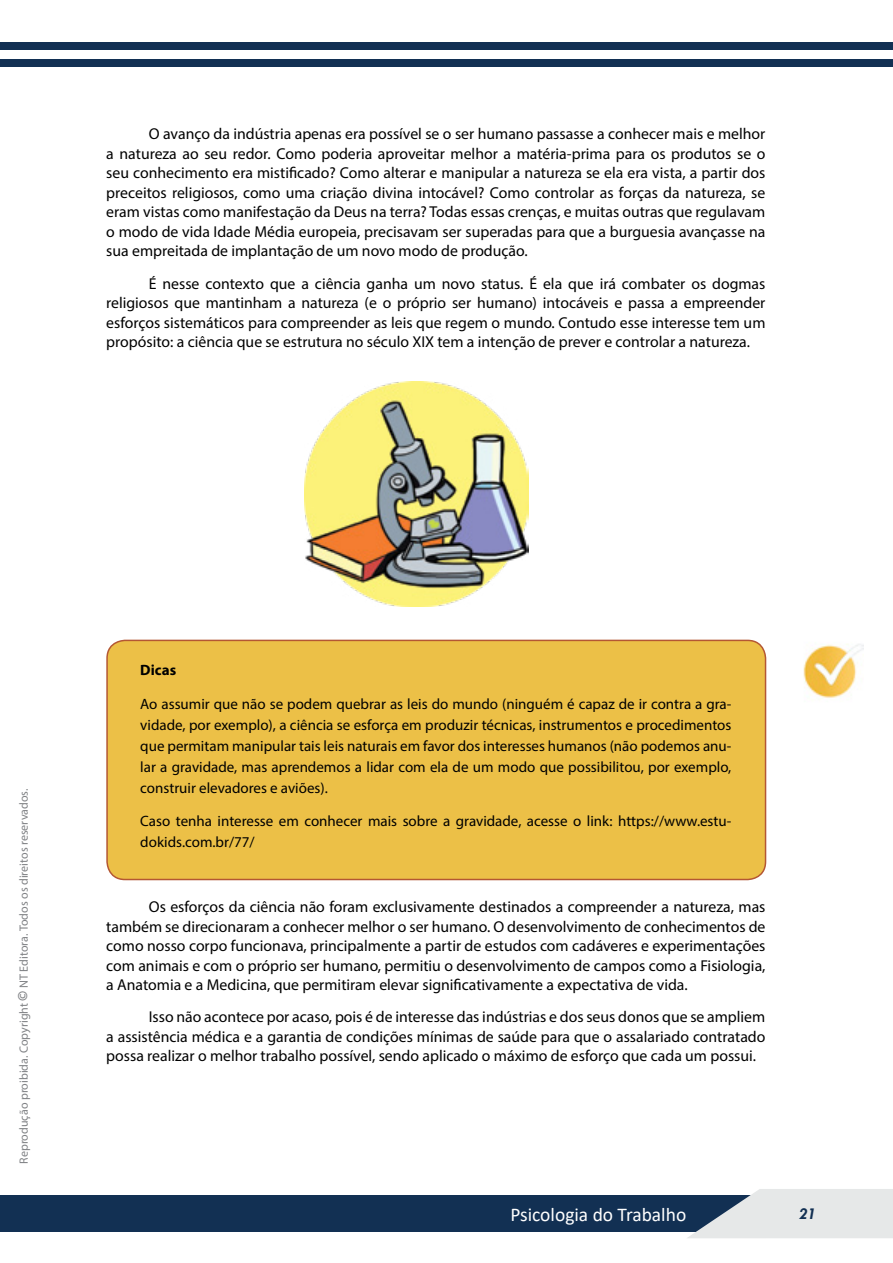
<style>
.page{position:relative;width:893px;height:1263px;background:#fff}
.page>*{position:absolute;margin:0;border:0;box-sizing:border-box;transform-origin:0 0}
.t1{font:19.5px "Calibri";color:#fff}
.t2{font:italic 700 16.5px "Tw Cen";color:#123053}
.t3{font:15.75px/19.5px "Myriad Pro";color:#000;text-align:justify}
.t4{font:15px/21px "Myriad Pro";color:#000;text-align:justify}
.t5{font:700 15px "Myriad Pro";color:#000}
.t6{font:12px "Myriad Pro";color:#808285}
.s1{font-weight:700;font-size:15px}
</style>
<div class="page">
<div style="left:1px;top:43px;width:892px;height:7px;background:#123053"></div>
<div style="left:1px;top:59px;width:892px;height:7px;background:#123053"></div>
<div style="left:0;top:1195px;width:893px;height:37px;background:#123053"></div>
<svg style="left:687px;top:1189px;width:206px;height:49px"></svg>
<div style="left:107px;top:640px;width:658px;height:239px;background:#ecc047;border-radius:18px"></div>
<div style="left:106px;top:640px;width:660px;height:240px;border:2px solid #b45733;border-radius:18px"></div>
<img style="left:304px;top:381px;width:225px;height:225px">
<img style="left:803px;top:644px;width:60px;height:54px">
<p class="t3" style="left:106px;top:124px;width:661px;text-indent:43px">O avanço da indústria apenas era possível se o ser humano passasse a conhecer mais e melhor a natureza ao seu redor. Como poderia aproveitar melhor a matéria-prima para os produtos se o seu conhecimento era mistificado? Como alterar e manipular a natureza se ela era vista, a partir dos preceitos religiosos, como uma criação divina intocável? Como controlar as forças da natureza, se eram vistas como manifestação da Deus na terra? Todas essas crenças, e muitas outras que regulavam o modo de vida Idade Média europeia, precisavam ser superadas para que a burguesia avançasse na sua empreitada de implantação de um novo modo de produção.</p>
<p class="t3" style="left:106px;top:273px;width:661px;text-indent:43px">É nesse contexto que a ciência ganha um novo status. É ela que irá combater os dogmas religiosos que mantinham a natureza (e o próprio ser humano) intocáveis e passa a empreender esforços sistemáticos para compreender as leis que regem o mundo. Contudo esse interesse tem um propósito: a ciência que se estrutura no século XIX tem a intenção de prever e controlar a natureza.</p>
<p class="t6" style="left:16px;top:1164px;width:377px;rotate:-90deg">Reprodução proibida. Copyright <span class="s1">©</span> NT Editora. Todos os direitos reservados.</p>
<p class="t5" style="left:140px;top:660px;width:37px">Dicas</p>
<p class="t4" style="left:140px;top:693px;width:593px">Ao assumir que não se podem quebrar as leis do mundo (ninguém é capaz de ir contra a gra&shy;vidade, por exemplo), a ciência se esforça em produzir técnicas, instrumentos e procedimentos que permitam manipular tais leis naturais em favor dos interesses humanos (não podemos anu&shy;lar a gravidade, mas aprendemos a lidar com ela de um modo que possibilitou, por exemplo, construir elevadores e aviões).</p>
<p class="t4" style="left:140px;top:811px;width:593px">Caso tenha interesse em conhecer mais sobre a gravidade, acesse o link: https://www.estu&shy;dokids.com.br/77/</p>
<p class="t3" style="left:106px;top:897px;width:661px;text-indent:43px">Os esforços da ciência não foram exclusivamente destinados a compreender a natureza, mas também se direcionaram a conhecer melhor o ser humano. O desenvolvimento de conhecimentos de como nosso corpo funcionava, principalmente a partir de estudos com cadáveres e experimentações com animais e com o próprio ser humano, permitiu o desenvolvimento de campos como a Fisiologia, a Anatomia e a Medicina, que permitiram elevar significativamente a expectativa de vida.</p>
<p class="t3" style="left:106px;top:1007px;width:661px;text-indent:43px">Isso não acontece por acaso, pois é de interesse das indústrias e dos seus donos que se ampliem a assistência médica e a garantia de condições mínimas de saúde para que o assalariado contratado possa realizar o melhor trabalho possível, sendo aplicado o máximo de esforço que cada um possui.</p>
<p class="t1" style="left:510px;top:1201px;width:177px">Psicologia do Trabalho</p>
<p class="t2" style="left:799px;top:1204px;width:19px">21</p>
</div>
